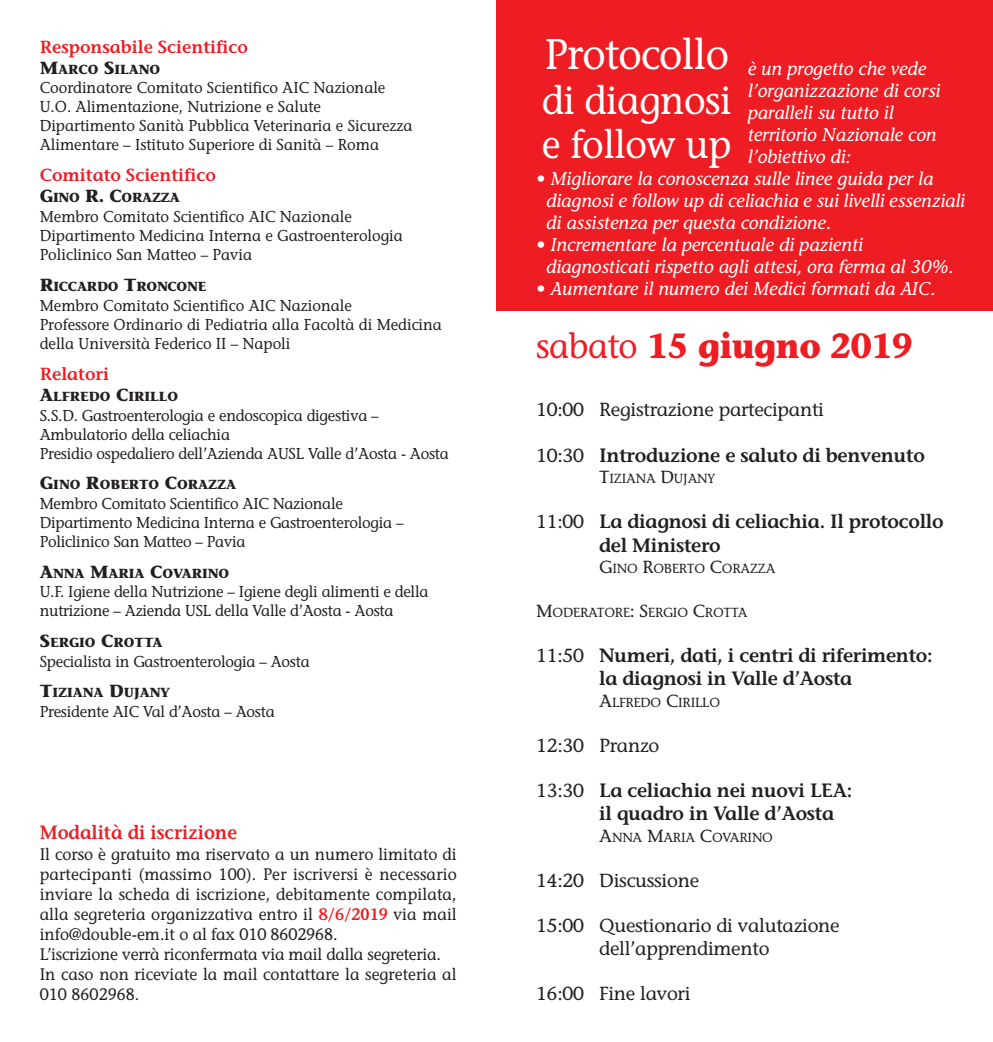
<style>
.page{position:relative;width:993px;height:1042px;background:#fff}
.page>*{position:absolute;margin:0;border:0;box-sizing:border-box;transform-origin:0 0}
.t1{font:500 42.7px "Stone Informal Std";letter-spacing:-.015em;color:#fff;scale:.95 1}
.t2{font:500 39.73px/44.4px "Stone Informal Std";letter-spacing:-.015em;color:#fff;scale:.95 1}
.t3{font:700 35px "Stone Informal Std";letter-spacing:-.015em;color:#ee1d23;scale:.95 1}
.t4{font:600 19.25px/23.1px "Stone Informal Std";letter-spacing:-.015em;color:#231f20}
.t5{font:600 19.25px "Stone Informal Std";color:#ee1d23;scale:.95 1}
.t6{font:500 18.9px/22.8px "Stone Informal Std";letter-spacing:-.015em;color:#231f20;text-align:center}
.t7{font:italic 500 18.38px/22.1px "Stone Informal Std";color:#fff}
.t8{font:600 17.5px "Stone Informal Std";color:#ee1d23}
.t9{font:500 16.62px/19.9px "Stone Informal Std";color:#231f20;scale:.95 1}
.t10{font:500 15.75px/18.9px "Stone Informal Std";color:#231f20;scale:.95 1}
.t11{font:700 13.12px "Stone Informal Std";color:#231f20}
.t12{font:500 13.12px "Stone Informal Std";letter-spacing:-.015em;color:#231f20}
.s1{font-size:17.5px}
.s2{font-weight:600;color:#ee1d23}
.s3{font-weight:500}
.s4{font-weight:500;font-size:18.9px}
</style>
<div class="page">
<div style="left:496px;top:0;width:496px;height:311px;background:#ee1d23"></div>
<p class="t8" style="left:40px;top:40px;width:210px">Responsabile Scientifico</p>
<p class="t11" style="left:40px;top:64px;width:122px"><span class="s1">M</span>ARCO <span class="s1">S</span>ILANO</p>
<p class="t10" style="left:40px;top:80px;width:393px">Coordinatore Comitato Scientifico AIC Nazionale U.O. Alimentazione, Nutrizione e Salute Dipartimento Sanità Pubblica Veterinaria e Sicurezza Alimentare – Istituto Superiore di Sanità – Roma</p>
<p class="t8" style="left:40px;top:168px;width:178px">Comitato Scientifico</p>
<p class="t11" style="left:40px;top:193px;width:141px"><span class="s1">G</span>INO <span class="s1">R. C</span>ORAZZA</p>
<p class="t10" style="left:40px;top:209px;width:384px">Membro Comitato Scientifico AIC Nazionale<br>Dipartimento Medicina Interna e Gastroenterologia<br>Policlinico San Matteo – Pavia</p>
<p class="t11" style="left:40px;top:281px;width:168px"><span class="s1">R</span>ICCARDO <span class="s1">T</span>RONCONE</p>
<p class="t10" style="left:40px;top:297px;width:425px">Membro Comitato Scientifico AIC Nazionale<br>Professore Ordinario di Pediatria alla Facoltà di Medicina della Università Federico II – Napoli</p>
<p class="t8" style="left:40px;top:367px;width:71px">Relatori</p>
<p class="t11" style="left:40px;top:392px;width:140px"><span class="s1">A</span>LFREDO <span class="s1">C</span>IRILLO</p>
<p class="t10" style="left:40px;top:408px;width:432px">S.S.D. Gastroenterologia e endoscopica digestiva –<br>Ambulatorio della celiachia<br>Presidio ospedaliero dell’Azienda AUSL Valle d’Aosta - Aosta</p>
<p class="t11" style="left:40px;top:480px;width:198px"><span class="s1">G</span>INO <span class="s1">R</span>OBERTO <span class="s1">C</span>ORAZZA</p>
<p class="t10" style="left:40px;top:496px;width:384px">Membro Comitato Scientifico AIC Nazionale<br>Dipartimento Medicina Interna e Gastroenterologia –<br>Policlinico San Matteo – Pavia</p>
<p class="t11" style="left:40px;top:568px;width:191px"><span class="s1">A</span>NNA <span class="s1">M</span>ARIA <span class="s1">C</span>OVARINO</p>
<p class="t10" style="left:40px;top:584px;width:410px">U.F. Igiene della Nutrizione – Igiene degli alimenti e della nutrizione – Azienda USL della Valle d’Aosta - Aosta</p>
<p class="t11" style="left:40px;top:637px;width:124px"><span class="s1">S</span>ERGIO <span class="s1">C</span>ROTTA</p>
<p class="t10" style="left:40px;top:653px;width:285px">Specialista in Gastroenterologia – Aosta</p>
<p class="t11" style="left:40px;top:688px;width:132px"><span class="s1">T</span>IZIANA <span class="s1">D</span>UJANY</p>
<p class="t10" style="left:40px;top:704px;width:249px">Presidente AIC Val d’Aosta – Aosta</p>
<p class="t5" style="left:40px;top:825px;width:209px">Modalità di iscrizione</p>
<p class="t9" style="left:40px;top:846px;width:440px">Il corso è gratuito ma riservato a un numero limitato di partecipanti (massimo 100). Per iscriversi è necessario inviare la scheda di iscrizione, debitamente compilata, alla segreteria organizzativa entro il <span class="s2">8/6/2019</span> via mail info@double-em.it o al fax 010 8602968.<br>L’iscrizione verrà riconfermata via mail dalla segreteria.<br>In caso non riceviate la mail contattare la segreteria al 010 8602968.</p>
<h1 class="t1" style="left:544px;top:38px;width:196px">Protocollo</h1>
<h2 class="t2" style="left:541px;top:82px;width:201px">di diagnosi e follow up</h2>
<p class="t7" style="left:747px;top:59px;width:194px">è un progetto che vede l’organizzazione di corsi paralleli su tutto il territorio Nazionale con l’obiettivo di:</p>
<p class="t7" style="left:546px;top:169px;width:420px;text-indent:-10px">• Migliorare la conoscenza sulle linee guida per la diagnosi e follow up di celiachia e sui livelli essenziali di assistenza per questa condizione.</p>
<p class="t7" style="left:546px;top:235px;width:409px;text-indent:-10px">• Incrementare la percentuale di pazienti diagnosticati rispetto agli attesi, ora ferma al 30%.</p>
<p class="t7" style="left:536px;top:280px;width:400px">• Aumentare il numero dei Medici formati da AIC.</p>
<h3 class="t3" style="left:536px;top:332px;width:398px"><span class="s3">sabato</span> 15 giugno 2019</h3>
<p class="t6" style="left:536px;top:400px;width:289px">10:00 Registrazione partecipanti</p>
<p class="t4" style="left:536px;top:445px;width:390px"><span class="s4">10:30</span> Introduzione e saluto di benvenuto</p>
<p class="t12" style="left:599px;top:474px;width:118px"><span class="s1">T</span>IZIANA <span class="s1">D</span>UJANY</p>
<p class="t4" style="left:599px;top:512px;width:346px;text-indent:-63px"><span class="s4">11:00</span> La diagnosi di celiachia. Il protocollo del Ministero</p>
<p class="t12" style="left:599px;top:564px;width:178px"><span class="s1">G</span>INO <span class="s1">R</span>OBERTO <span class="s1">C</span>ORAZZA</p>
<p class="t12" style="left:536px;top:607px;width:213px"><span class="s1">M</span>ODERATORE<span class="s1">: S</span>ERGIO <span class="s1">C</span>ROTTA</p>
<p class="t4" style="left:599px;top:646px;width:335px;text-indent:-63px"><span class="s4">11:50</span> Numeri, dati, i centri di riferimento: la diagnosi in Valle d’Aosta</p>
<p class="t12" style="left:599px;top:697px;width:122px"><span class="s1">A</span>LFREDO <span class="s1">C</span>IRILLO</p>
<p class="t6" style="left:536px;top:736px;width:125px">12:30 Pranzo</p>
<p class="t4" style="left:599px;top:781px;width:254px;text-indent:-63px"><span class="s4">13:30</span> La celiachia nei nuovi LEA: il quadro in Valle d’Aosta</p>
<p class="t12" style="left:599px;top:832px;width:175px"><span class="s1">A</span>NNA <span class="s1">M</span>ARIA <span class="s1">C</span>OVARINO</p>
<p class="t6" style="left:536px;top:871px;width:164px">14:20 Discussione</p>
<p class="t6" style="left:536px;top:916px;width:305px">15:00 Questionario di valutazione dell’apprendimento</p>
<p class="t6" style="left:536px;top:984px;width:156px">16:00 Fine lavori</p>
</div>
